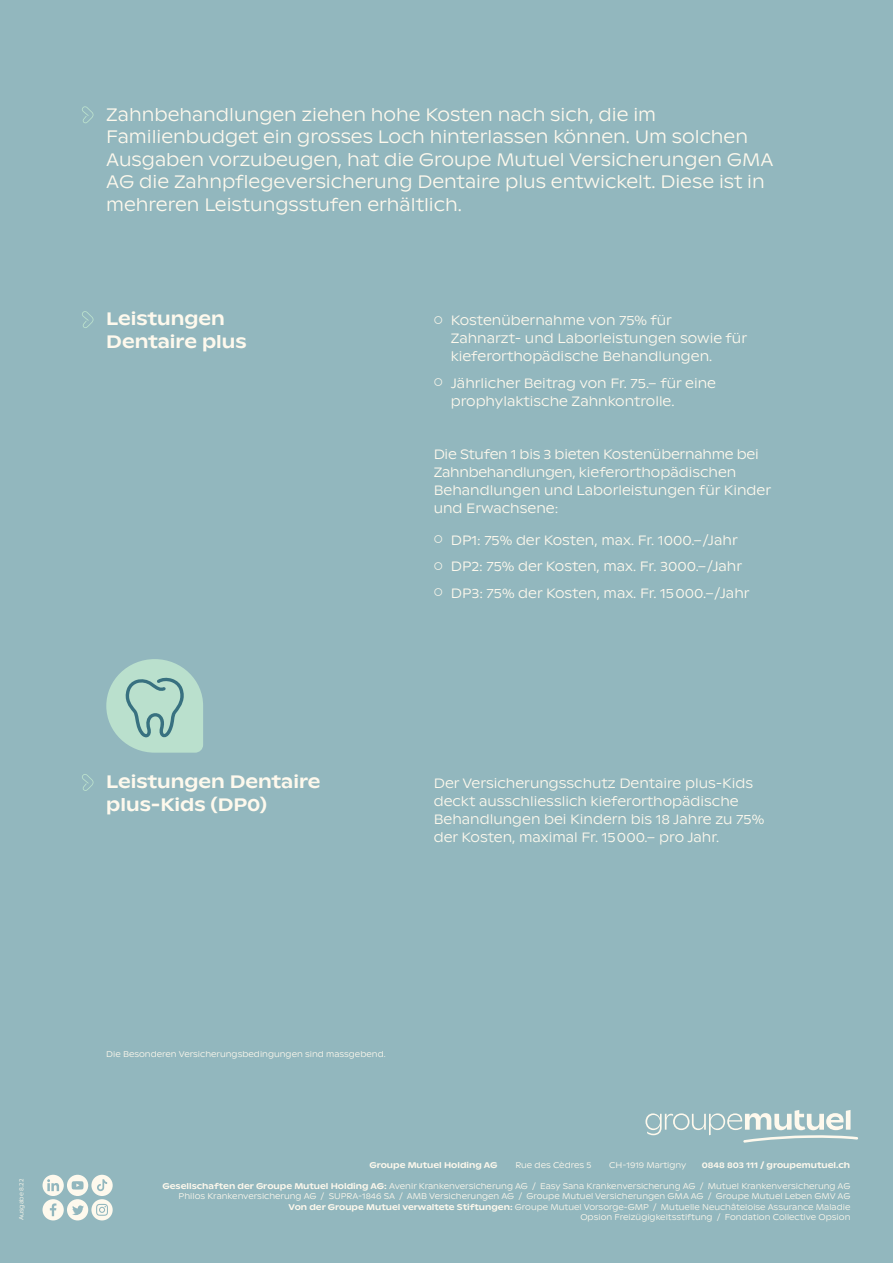
<style>
.page{position:relative;width:893px;height:1263px;background:#92b7be}
.page>*{position:absolute;margin:0;border:0;box-sizing:border-box;transform-origin:0 0}
.CHAPEAU_Light_Med_12{font:300 18px/22.5px "ABC Ginto Nord";color:#fef9ed}
.GM_-_texte_normal{font:500 18px/22.5px "ABC Ginto Nord";color:#fef9ed}
.GM_-_texte_normal-2{font:300 13.5px/18px "ABC Ginto Nord";color:#fef9ed}
.TEXTE_Light_9{font:300 8.25px "ABC Ginto Nord";color:#fef9ed}
.t1{font:500 8.25px "ABC Ginto Nord";color:#fef9ed}
.GM_-_texte_signature{font:300 6px "ABC Ginto Nord";letter-spacing:-.005em;color:#fef9ed}
.s1{font-size:12px}
.s2{font-weight:500}
</style>
<div class="page">
<svg style="left:43px;top:1110px;width:815px;height:110px"></svg>
<svg style="left:82px;top:106px;width:12px;height:17px"></svg>
<svg style="left:82px;top:774px;width:12px;height:17px"></svg>
<svg style="left:106px;top:659px;width:97px;height:94px"></svg>
<svg style="left:82px;top:311px;width:12px;height:17px"></svg>
<p class="CHAPEAU_Light_Med_12" style="left:106px;top:103px;width:669px">Zahnbehandlungen ziehen hohe Kosten nach sich, die im Familienbudget ein grosses Loch hinterlassen können. Um solchen Ausgaben vorzubeugen, hat die Groupe Mutuel Versicherungen GMA AG die Zahnpflegeversicherung Dentaire plus entwickelt. Diese ist in mehreren Leistungsstufen erhältlich.</p>
<p class="GM_-_texte_normal" style="left:106px;top:308px;width:120px">Leistungen</p>
<p class="GM_-_texte_normal" style="left:106px;top:330px;width:142px">Dentaire plus</p>
<p class="GM_-_texte_normal" style="left:106px;top:770px;width:216px">Leistungen Dentaire plus-Kids (DP0)</p>
<p class="GM_-_texte_normal-2" style="left:451px;top:311px;width:298px;text-indent:-17px"><span class="s1">○</span> Kostenübernahme von 75% für<br>Zahnarzt- und Laborleistungen sowie für kieferorthopädische Behandlungen.</p>
<p class="GM_-_texte_normal-2" style="left:451px;top:374px;width:267px;text-indent:-17px"><span class="s1">○</span> Jährlicher Beitrag von Fr. 75.– für eine prophylaktische Zahnkontrolle.</p>
<p class="GM_-_texte_normal-2" style="left:434px;top:445px;width:339px">Die Stufen 1 bis 3 bieten Kostenübernahme bei Zahnbehandlungen, kieferorthopädischen Behandlungen und Laborleistungen für Kinder und Erwachsene:</p>
<p class="GM_-_texte_normal-2" style="left:434px;top:531px;width:306px"><span class="s1">○</span> DP1: 75% der Kosten, max. Fr. 1000.–/Jahr</p>
<p class="GM_-_texte_normal-2" style="left:434px;top:557px;width:310px"><span class="s1">○</span> DP2: 75% der Kosten, max. Fr. 3000.–/Jahr</p>
<p class="GM_-_texte_normal-2" style="left:434px;top:584px;width:317px"><span class="s1">○</span> DP3: 75% der Kosten, max. Fr. 15 000.–/Jahr</p>
<p class="GM_-_texte_normal-2" style="left:434px;top:774px;width:332px">Der Versicherungsschutz Dentaire plus-Kids deckt ausschliesslich kieferorthopädische Behandlungen bei Kindern bis 18 Jahre zu 75% der Kosten, maximal Fr. 15 000.– pro Jahr.</p>
<p class="TEXTE_Light_9" style="left:106px;top:1049px;width:281px">Die Besonderen Versicherungsbedingungen sind massgebend.</p>
<p class="t1" style="left:369px;top:1160px;width:130px">Groupe Mutuel Holding AG</p>
<p class="TEXTE_Light_9" style="left:515px;top:1160px;width:78px">Rue des Cèdres 5</p>
<p class="TEXTE_Light_9" style="left:609px;top:1160px;width:79px">CH-1919 Martigny</p>
<p class="t1" style="left:702px;top:1160px;width:150px">0848 803 111 / groupemutuel.ch</p>
<p class="GM_-_texte_signature" style="left:18px;top:1220px;width:43px;rotate:-90deg">Ausgabe 8.22</p>
<p class="TEXTE_Light_9" style="left:162px;top:1181px;width:689px"><span class="s2">Gesellschaften der Groupe Mutuel Holding AG:</span> Avenir Krankenversicherung AG / Easy Sana Krankenversicherung AG / Mutuel Krankenversicherung AG</p>
<p class="TEXTE_Light_9" style="left:179px;top:1191px;width:673px">Philos Krankenversicherung AG / SUPRA-1846 SA / AMB Versicherungen AG / Groupe Mutuel Versicherungen GMA AG / Groupe Mutuel Leben GMV AG</p>
<p class="TEXTE_Light_9" style="left:289px;top:1202px;width:563px"><span class="s2">Von der Groupe Mutuel verwaltete Stiftungen:</span> Groupe Mutuel Vorsorge-GMP / Mutuelle Neuchâteloise Assurance Maladie</p>
<p class="TEXTE_Light_9" style="left:580px;top:1212px;width:272px">Opsion Freizügigkeitsstiftung / Fondation Collective Opsion</p>
</div>
